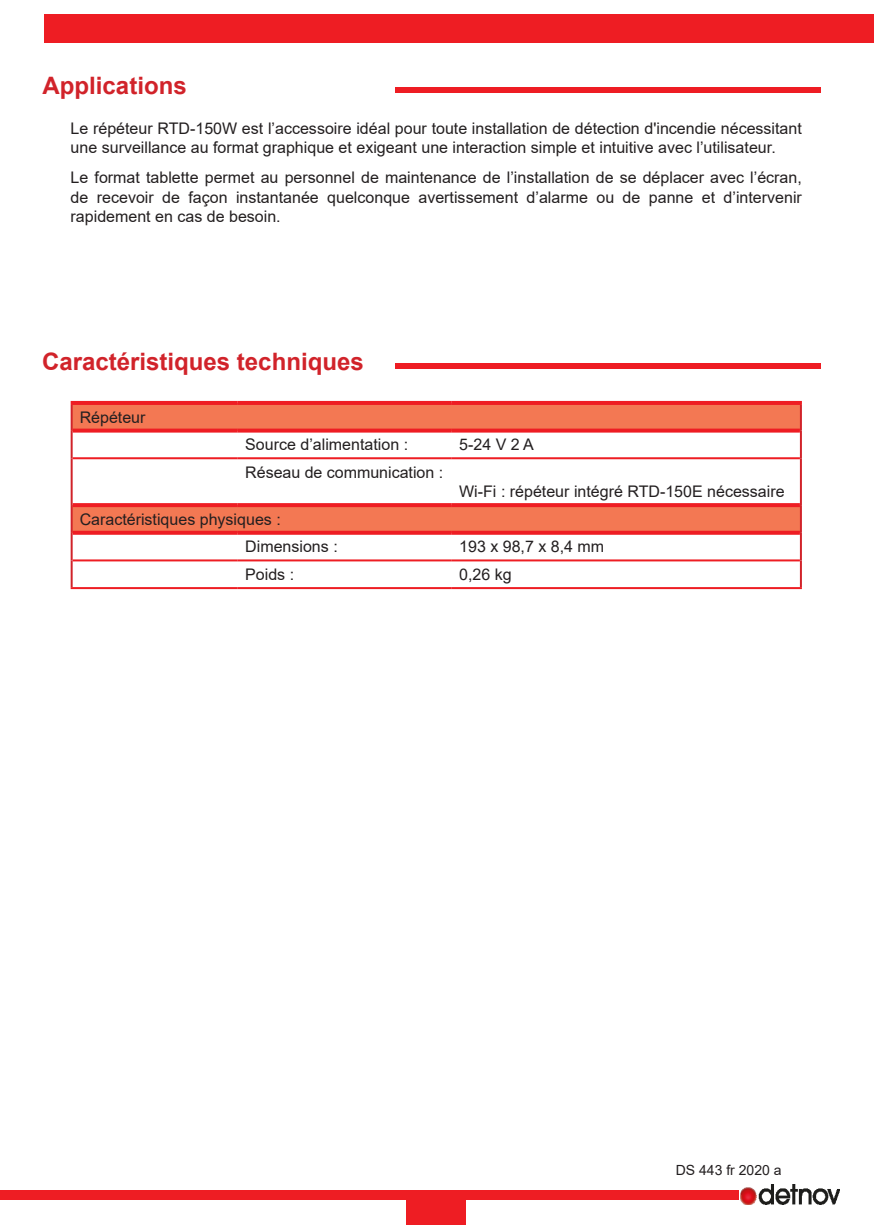
<style>
.page{position:relative;width:874px;height:1225px;background:#fff}
.page>*{position:absolute;margin:0;border:0;box-sizing:border-box;transform-origin:0 0}
.t1{font:700 24px "Arial";color:#d1232a}
.t2{font:16px/19.2px "Arial";color:#231f20}
.t3{font:14px "Arial";color:#231f20}
</style>
<div class="page">
<div style="left:44px;top:15px;width:829px;height:28px;background:#ee1d23"></div>
<div style="left:0;top:1189px;width:738px;height:10px;background:#ee1d23"></div>
<div style="left:406px;top:1199px;width:59px;height:26px;background:#ee1d23"></div>
<img style="left:740px;top:1184px;width:99px;height:20px">
<div style="left:395px;top:87px;width:425px;height:6px;background:#ee1d23"></div>
<div style="left:395px;top:363px;width:424px;height:5px;background:#ee1d23"></div>
<div style="left:72px;top:403px;width:728px;height:27px;background:#f37853"></div>
<div style="left:72px;top:505px;width:728px;height:28px;background:#f37853"></div>
<hr style="left:71px;top:458px;width:2px;height:47px;background:#d1232a">
<hr style="left:799px;top:458px;width:2px;height:47px;background:#d1232a">
<hr style="left:71px;top:505px;width:2px;height:28px;background:#d1232a">
<hr style="left:799px;top:505px;width:2px;height:28px;background:#d1232a">
<hr style="left:71px;top:533px;width:2px;height:27px;background:#d1232a">
<hr style="left:799px;top:533px;width:2px;height:27px;background:#d1232a">
<hr style="left:71px;top:560px;width:2px;height:27px;background:#d1232a">
<hr style="left:799px;top:560px;width:2px;height:27px;background:#d1232a">
<hr style="left:71px;top:405px;width:2px;height:25px;background:#d1232a">
<hr style="left:799px;top:405px;width:2px;height:25px;background:#d1232a">
<hr style="left:71px;top:430px;width:2px;height:28px;background:#d1232a">
<hr style="left:799px;top:430px;width:2px;height:28px;background:#d1232a">
<hr style="left:71px;top:401px;width:166px;height:4px;background:#ee1d23">
<hr style="left:237px;top:401px;width:214px;height:4px;background:#ee1d23">
<hr style="left:451px;top:401px;width:350px;height:4px;background:#ee1d23">
<svg style="left:73px;top:428px;width:164px;height:4px"></svg>
<svg style="left:237px;top:428px;width:214px;height:4px"></svg>
<svg style="left:451px;top:428px;width:348px;height:4px"></svg>
<hr style="left:73px;top:457px;width:164px;height:2px;background:#ee1d23">
<hr style="left:237px;top:457px;width:214px;height:2px;background:#ee1d23">
<hr style="left:451px;top:457px;width:348px;height:2px;background:#ee1d23">
<svg style="left:73px;top:503px;width:164px;height:4px"></svg>
<svg style="left:237px;top:503px;width:214px;height:4px"></svg>
<svg style="left:451px;top:503px;width:348px;height:4px"></svg>
<svg style="left:73px;top:531px;width:164px;height:4px"></svg>
<svg style="left:237px;top:531px;width:214px;height:4px"></svg>
<svg style="left:451px;top:531px;width:348px;height:4px"></svg>
<hr style="left:73px;top:559px;width:164px;height:2px;background:#ee1d23">
<hr style="left:237px;top:559px;width:214px;height:2px;background:#ee1d23">
<hr style="left:451px;top:559px;width:348px;height:2px;background:#ee1d23">
<hr style="left:71px;top:587px;width:166px;height:2px;background:#ee1d23">
<hr style="left:237px;top:587px;width:214px;height:2px;background:#ee1d23">
<hr style="left:451px;top:587px;width:350px;height:2px;background:#ee1d23">
<p class="t1" style="left:43px;top:69px;width:146px">Applications</p>
<p class="t2" style="left:71px;top:118px;width:732px">Le répéteur RTD-150W est l’accessoire idéal pour toute installation de détection d'incendie nécessitant une surveillance au format graphique et exigeant une interaction simple et intuitive avec l’utilisateur.</p>
<p class="t2" style="left:71px;top:168px;width:732px;text-align:justify">Le format tablette permet au personnel de maintenance de l’installation de se déplacer avec l’écran, de recevoir de façon instantanée quelconque avertissement d’alarme ou de panne et d’intervenir rapidement en cas de besoin.</p>
<p class="t1" style="left:42px;top:344px;width:323px">Caractéristiques techniques</p>
<p class="t2" style="left:80px;top:407px;width:67px">Répéteur</p>
<p class="t2" style="left:245px;top:435px;width:164px">Source d’alimentation :</p>
<p class="t2" style="left:459px;top:435px;width:76px">5-24 V 2 A</p>
<p class="t2" style="left:245px;top:462px;width:199px">Réseau de communication :</p>
<p class="t2" style="left:459px;top:482px;width:327px">Wi-Fi : répéteur intégré RTD-150E nécessaire</p>
<p class="t2" style="left:80px;top:509px;width:202px">Caractéristiques physiques :</p>
<p class="t2" style="left:245px;top:537px;width:94px">Dimensions :</p>
<p class="t2" style="left:459px;top:537px;width:146px">193 x 98,7 x 8,4 mm</p>
<p class="t2" style="left:245px;top:565px;width:50px">Poids :</p>
<p class="t2" style="left:459px;top:565px;width:54px">0,26 kg</p>
<p class="t3" style="left:675px;top:1160px;width:107px">DS 443 fr 2020 a</p>
</div>
